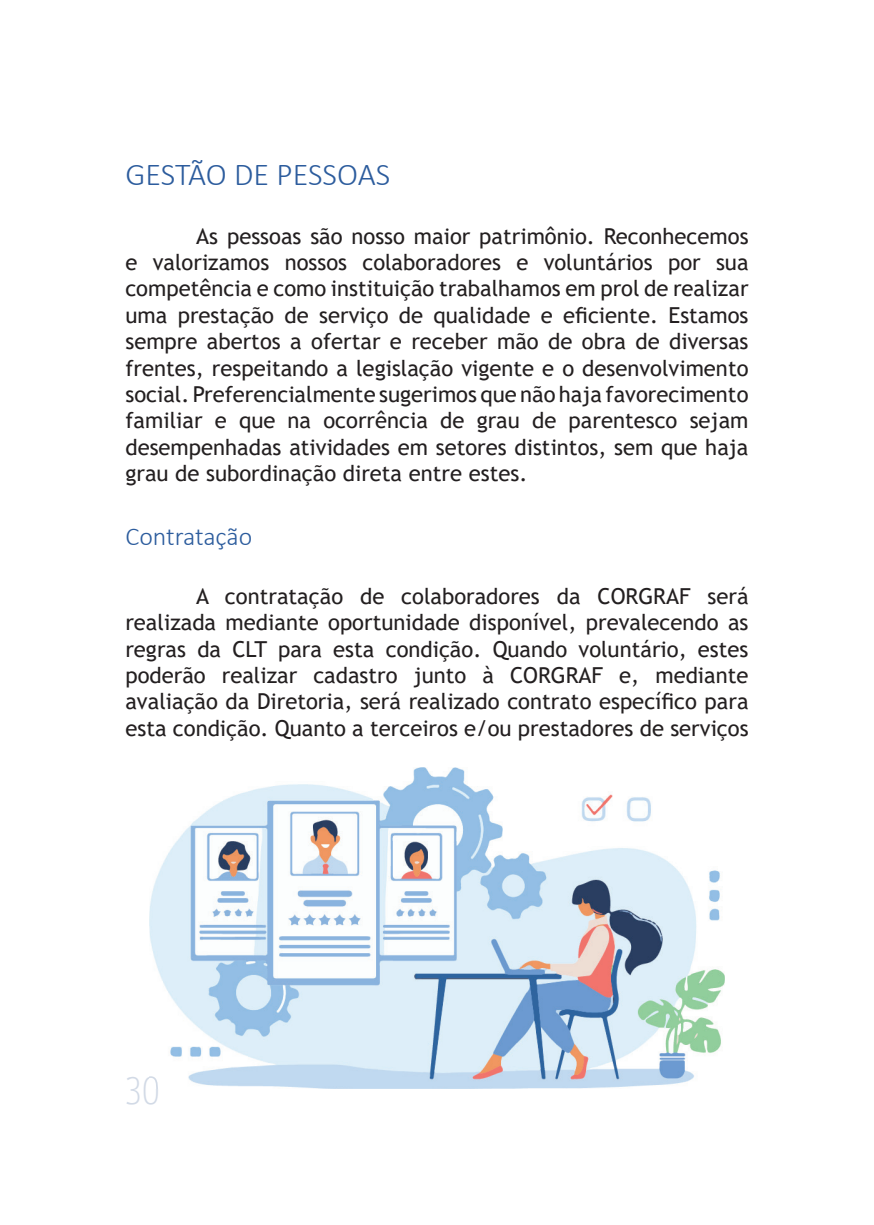
<style>
.page{position:relative;width:874px;height:1225px;background:#fff}
.page>*{position:absolute;margin:0;border:0;box-sizing:border-box;transform-origin:0 0}
.t1{font:100 44px "Colaborate";color:#d2dae6;scale:.84 1}
.t2{font:300 32px "Calibri";letter-spacing:-.005em;color:#2c5c9d}
.t3{font:300 26px "Calibri";letter-spacing:-.005em;color:#2c5c9d}
.t4{font:22px/26.4px "Trebuchet MS";color:#231f20;text-align:justify}
</style>
<div class="page">
<img style="left:149px;top:767px;width:575px;height:322px">
<svg style="left:149px;top:1076px;width:9px;height:13px"></svg>
<h2 class="t2" style="left:125px;top:155px;width:266px">GESTÃO DE PESSOAS</h2>
<p class="t4" style="left:125px;top:222px;width:624px;text-indent:71px">As pessoas são nosso maior patrimônio. Reconhecemos e valorizamos nossos colaboradores e voluntários por sua competência e como instituição trabalhamos em prol de realizar uma prestação de serviço de qualidade e eficiente. Estamos sempre abertos a ofertar e receber mão de obra de diversas frentes, respeitando a legislação vigente e o desenvolvimento social. Preferencialmente sugerimos que não haja favorecimento familiar e que na ocorrência de grau de parentesco sejam desempenhadas atividades em setores distintos, sem que haja grau de subordinação direta entre estes.</p>
<p class="t3" style="left:125px;top:520px;width:128px">Contratação</p>
<p class="t4" style="left:125px;top:582px;width:624px;text-indent:71px">A contratação de colaboradores da CORGRAF será realizada mediante oportunidade disponível, prevalecendo as regras da CLT para esta condição. Quando voluntário, estes poderão realizar cadastro junto à CORGRAF e, mediante avaliação da Diretoria, será realizado contrato específico para esta condição. Quanto a terceiros e/ou prestadores de serviços</p>
<h1 class="t1" style="left:125px;top:1066px;width:42px">30</h1>
</div>
